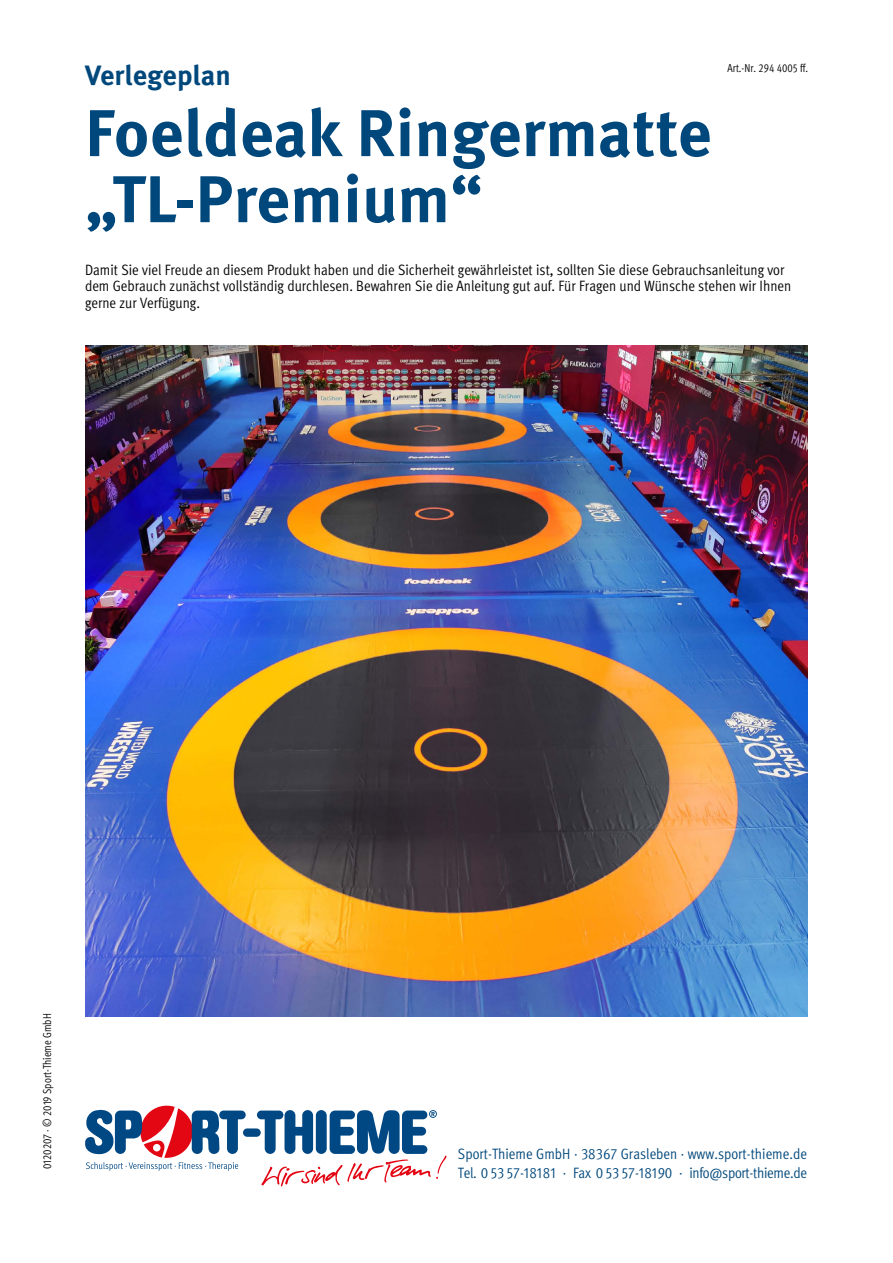
<style>
.page{position:relative;width:893px;height:1263px;background:#fff}
.page>*{position:absolute;margin:0;border:0;box-sizing:border-box;transform-origin:0 0}
.t1{font:700 66px/66px "Meta Pro";color:#00487c}
.t2{font:700 27.9px "Meta Pro";color:#00487c}
.t3{font:15px/16.5px "Meta Pro Cond Norm";color:#000}
.t4{font:15px/19.2px "Meta Pro Cond Norm";color:#00487c}
.t5{font:11.55px "Meta Pro Cond Norm";color:#000;scale:.93 1}
</style>
<div class="page">
<div style="left:243px;top:1128px;width:18px;height:9px;background:#004884;border-radius:4px"></div>
<svg style="left:85px;top:1106px;width:161px;height:65px"></svg>
<svg style="left:257px;top:1110px;width:189px;height:76px"></svg>
<img style="left:85px;top:345px;width:723px;height:671px">
<h2 class="t2" style="left:85px;top:53px;width:147px">Verlegeplan</h2>
<h1 class="t1" style="left:85px;top:96px;width:628px">Foeldeak Ringermatte „TL-Premium“</h1>
<p class="t5" style="left:728px;top:60px;width:88px">Art.-Nr. 294 4005 ff.</p>
<p class="t3" style="left:85px;top:261px;width:708px">Damit Sie viel Freude an diesem Produkt haben und die Sicherheit gewährleistet ist, sollten Sie diese Gebrauchsanleitung vor dem Gebrauch zunächst vollständig durchlesen. Bewahren Sie die Anleitung gut auf. Für Fragen und Wünsche stehen wir Ihnen gerne zur Verfügung.</p>
<p class="t5" style="left:39px;top:1169px;width:169px;rotate:-90deg">0120207 · © 2019 Sport-Thieme GmbH</p>
<p class="t4" style="left:458px;top:1143px;width:351px">Sport-Thieme GmbH · 38367 Grasleben · www.sport-thieme.de<br>Tel. 0 53 57-18181 · Fax 0 53 57-18190 · info@sport-thieme.de</p>
</div>
